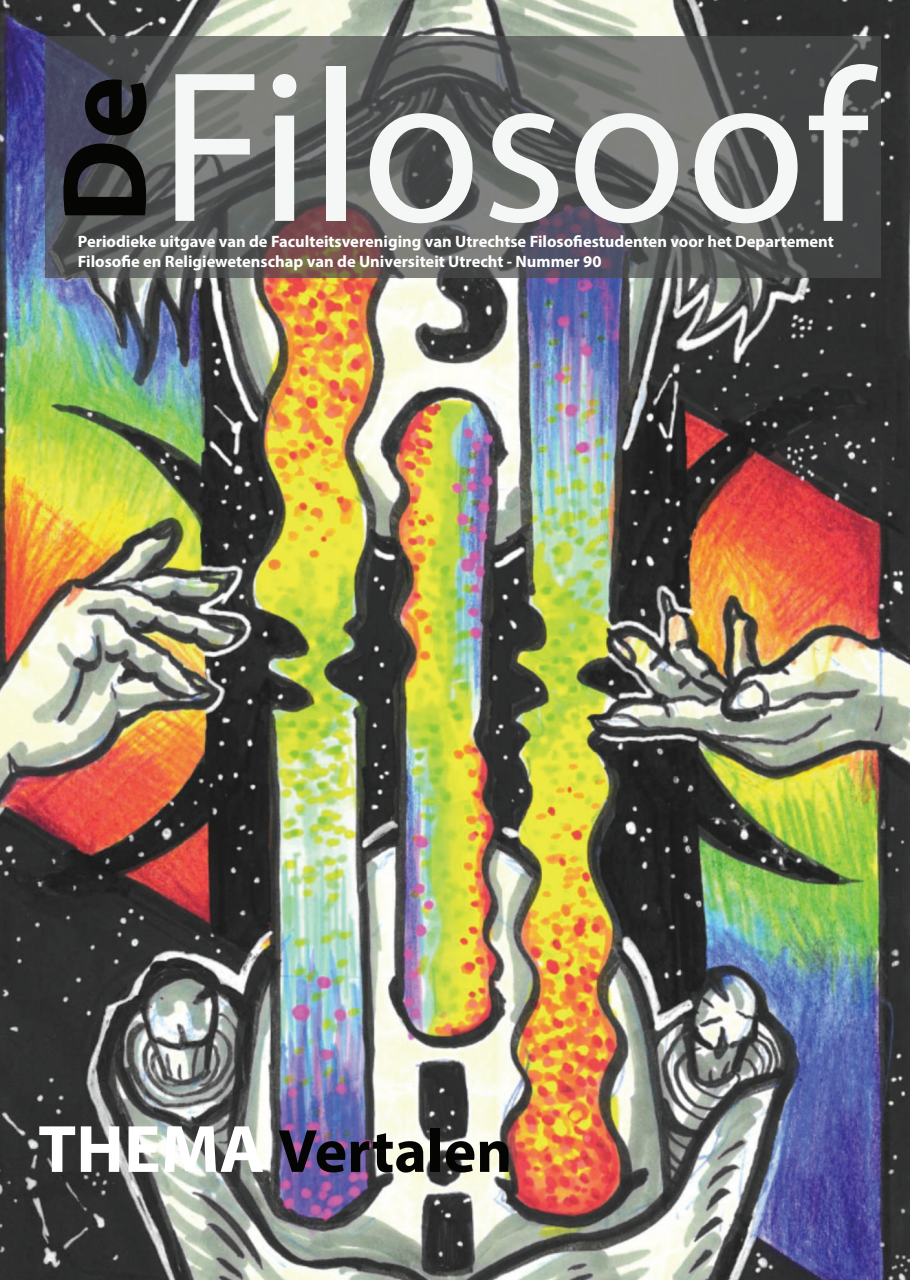
<style>
.page{position:relative;width:910px;height:1280px;background:#fff}
.page>*{position:absolute;margin:0;border:0;box-sizing:border-box;transform-origin:0 0}
.t1{font:217.5px "Myriad Pro";color:#f5f7f7}
.t2{font:700 120.45px "Myriad Pro";color:#050504}
.t3{font:700 61.5px "Myriad Pro";color:#040503}
.t4{font:700 16.5px "Myriad Pro";color:#fff}
.s1{font-size:67.5px;color:#fff}
</style>
<div class="page">
<img style="left:0;top:0;width:910px;height:1280px">
<svg style="left:45px;top:36px;width:835px;height:242px"></svg>
<p class="t1" style="left:159px;top:14px;width:712px">Filosoof</p>
<p class="t4" style="left:78px;top:251px;width:525px">Filosofie en Religiewetenschap van de Universiteit Utrecht - Nummer 90</p>
<p class="t2" style="left:26px;top:223px;width:149px;rotate:-90deg">De</p>
<p class="t4" style="left:78px;top:231px;width:758px">Periodieke uitgave van de Faculteitsvereniging van Utrechtse Filosofiestudenten voor het Departement</p>
<p class="t3" style="left:38px;top:1111px;width:475px"><span class="s1">THEMA</span> Vertalen</p>
</div>
